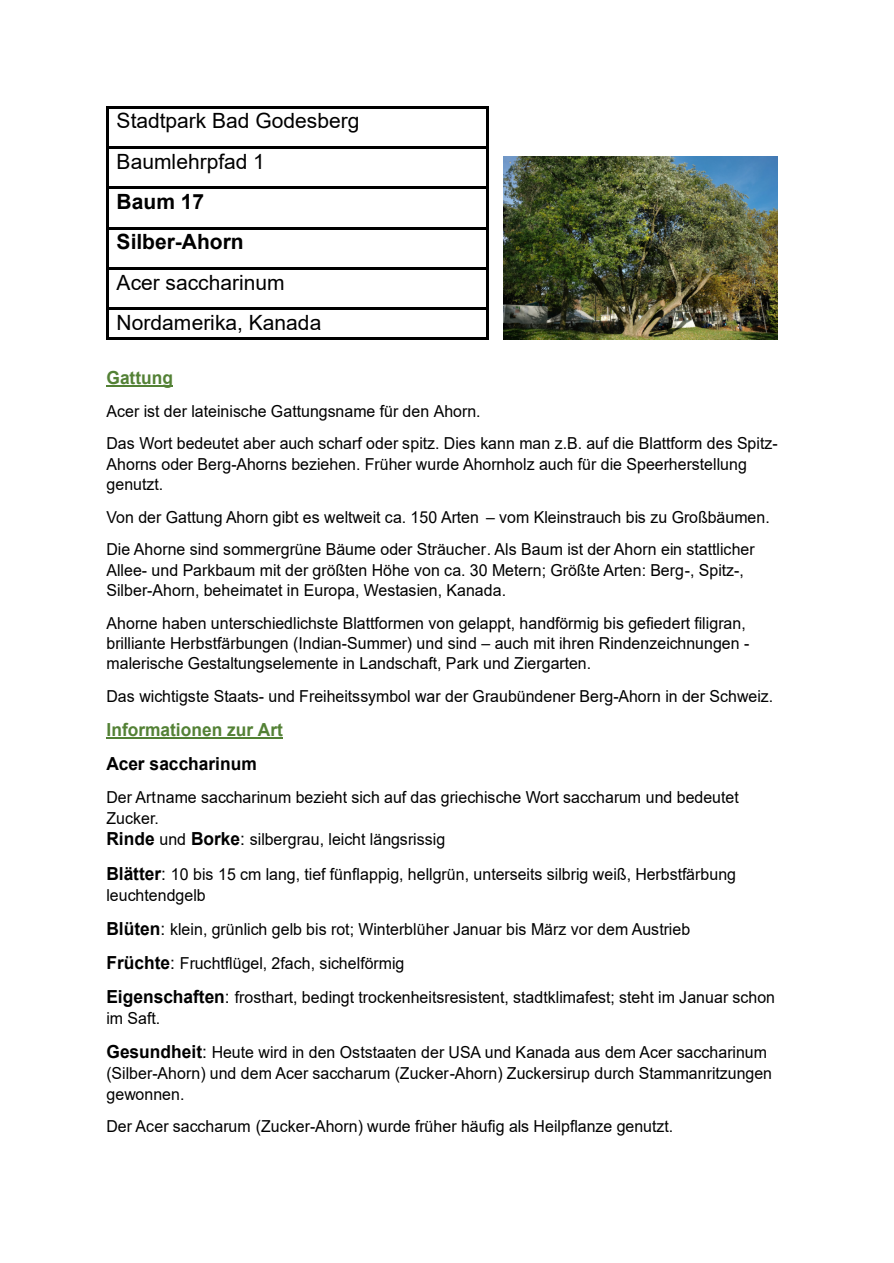
<style>
.page{position:relative;width:894px;height:1263px;background:#fff}
.page>*{position:absolute;margin:0;border:0;box-sizing:border-box;transform-origin:0 0}
.t1{font:21px/40.5px "Arial";color:#000}
.t2{font:700 21px/40.5px "Arial";letter-spacing:.005em;color:#000}
.t3{font:700 18px "Arial";color:#538135;scale:.96 1}
.t4{font:700 18px "Arial";letter-spacing:-.005em;color:#000;scale:.96 1}
.t5{font:16.5px/20.4px "Arial";letter-spacing:.005em;color:#000;scale:.96 1}
.s1{font-weight:700;font-size:18px}
.s2{font-size:18px}
</style>
<div class="page">
<hr style="left:108px;top:106px;width:378px;height:2px;background:#000">
<hr style="left:106px;top:108px;width:2px;height:38px;background:#000">
<hr style="left:486px;top:108px;width:2px;height:38px;background:#000">
<hr style="left:108px;top:146px;width:378px;height:3px;background:#000">
<hr style="left:106px;top:149px;width:2px;height:38px;background:#000">
<hr style="left:486px;top:149px;width:2px;height:38px;background:#000">
<hr style="left:108px;top:187px;width:378px;height:2px;background:#000">
<hr style="left:106px;top:189px;width:2px;height:38px;background:#000">
<hr style="left:486px;top:189px;width:2px;height:38px;background:#000">
<hr style="left:108px;top:227px;width:378px;height:2px;background:#000">
<hr style="left:106px;top:229px;width:2px;height:38px;background:#000">
<hr style="left:486px;top:229px;width:2px;height:38px;background:#000">
<hr style="left:108px;top:267px;width:378px;height:2px;background:#000">
<hr style="left:106px;top:269px;width:2px;height:39px;background:#000">
<hr style="left:486px;top:269px;width:2px;height:39px;background:#000">
<hr style="left:108px;top:308px;width:378px;height:2px;background:#000">
<hr style="left:108px;top:338px;width:378px;height:1px;background:#000">
<hr style="left:106px;top:310px;width:2px;height:28px;background:#000">
<hr style="left:486px;top:310px;width:2px;height:28px;background:#000">
<hr style="left:106px;top:385px;width:67px;height:2px;background:#538135">
<hr style="left:106px;top:737px;width:177px;height:2px;background:#538135">
<img style="left:503px;top:157px;width:274px;height:182px">
<p class="t1" style="left:116px;top:103px;width:244px">Stadtpark Bad Godesberg<br>Baumlehrpfad 1</p>
<p class="t2" style="left:116px;top:183px;width:129px">Baum 17<br>Silber-Ahorn</p>
<p class="t1" style="left:116px;top:264px;width:206px">Acer saccharinum<br>Nordamerika, Kanada</p>
<p class="t3" style="left:106px;top:371px;width:71px">Gattung</p>
<p class="t5" style="left:106px;top:396px;width:700px;line-height:32.4px">Acer ist der lateinische Gattungsname für den Ahorn.<br>Das Wort bedeutet aber auch scharf oder spitz. Dies kann man z.B. auf die Blattform des Spitz-</p>
<p class="t5" style="left:106px;top:455px;width:668px">Ahorns oder Berg-Ahorns beziehen. Früher wurde Ahornholz auch für die Speerherstellung genutzt.</p>
<p class="t5" style="left:106px;top:502px;width:692px;line-height:32.4px">Von der Gattung Ahorn gibt es weltweit ca. 150 Arten – vom Kleinstrauch bis zu Großbäumen.<br>Die Ahorne sind sommergrüne Bäume oder Sträucher. Als Baum ist der Ahorn ein stattlicher</p>
<p class="t5" style="left:106px;top:561px;width:665px">Allee- und Parkbaum mit der größten Höhe von ca. 30 Metern; Größte Arten: Berg-, Spitz-,<br>Silber-Ahorn, beheimatet in Europa, Westasien, Kanada.</p>
<p class="t5" style="left:106px;top:614px;width:671px">Ahorne haben unterschiedlichste Blattformen von gelappt, handförmig bis gefiedert filigran, brilliante Herbstfärbungen (Indian-Summer) und sind – auch mit ihren Rindenzeichnungen - malerische Gestaltungselemente in Landschaft, Park und Ziergarten.</p>
<p class="t5" style="left:106px;top:688px;width:696px">Das wichtigste Staats- und Freiheitssymbol war der Graubündener Berg-Ahorn in der Schweiz.</p>
<p class="t3" style="left:106px;top:723px;width:185px">Informationen zur Art</p>
<p class="t4" style="left:106px;top:757px;width:158px">Acer saccharinum</p>
<p class="t5" style="left:106px;top:788px;width:660px;line-height:21px">Der Artname saccharinum bezieht sich auf das griechische Wort saccharum und bedeutet<br>Zucker.<br><span class="s1">Rinde</span> und <span class="s1">Borke</span><span class="s2">:</span> silbergrau, leicht längsrissig</p>
<p class="t5" style="left:106px;top:865px;width:657px;line-height:21px"><span class="s1">Blätter</span><span class="s2">:</span> 10 bis 15 cm lang, tief fünflappig, hellgrün, unterseits silbrig weiß, Herbstfärbung leuchtendgelb</p>
<p class="t5" style="left:106px;top:913px;width:697px;line-height:34.2px"><span class="s1">Blüten</span><span class="s2">:</span> klein, grünlich gelb bis rot; Winterblüher Januar bis März vor dem Austrieb<br><span class="s1">Früchte</span><span class="s2">:</span> Fruchtflügel, 2fach, sichelförmig<br><span class="s1">Eigenschaften</span><span class="s2">:</span> frosthart, bedingt trockenheitsresistent, stadtklimafest; steht im Januar schon</p>
<p class="t5" style="left:106px;top:1003px;width:689px;line-height:33.6px">im Saft.<br><span class="s1">Gesundheit</span><span class="s2">:</span> Heute wird in den Oststaaten der USA und Kanada aus dem Acer saccharinum</p>
<p class="t5" style="left:106px;top:1065px;width:694px">(Silber-Ahorn) und dem Acer saccharum (Zucker-Ahorn) Zuckersirup durch Stammanritzungen gewonnen.</p>
<p class="t5" style="left:106px;top:1117px;width:592px">Der Acer saccharum (Zucker-Ahorn) wurde früher häufig als Heilpflanze genutzt.</p>
</div>
